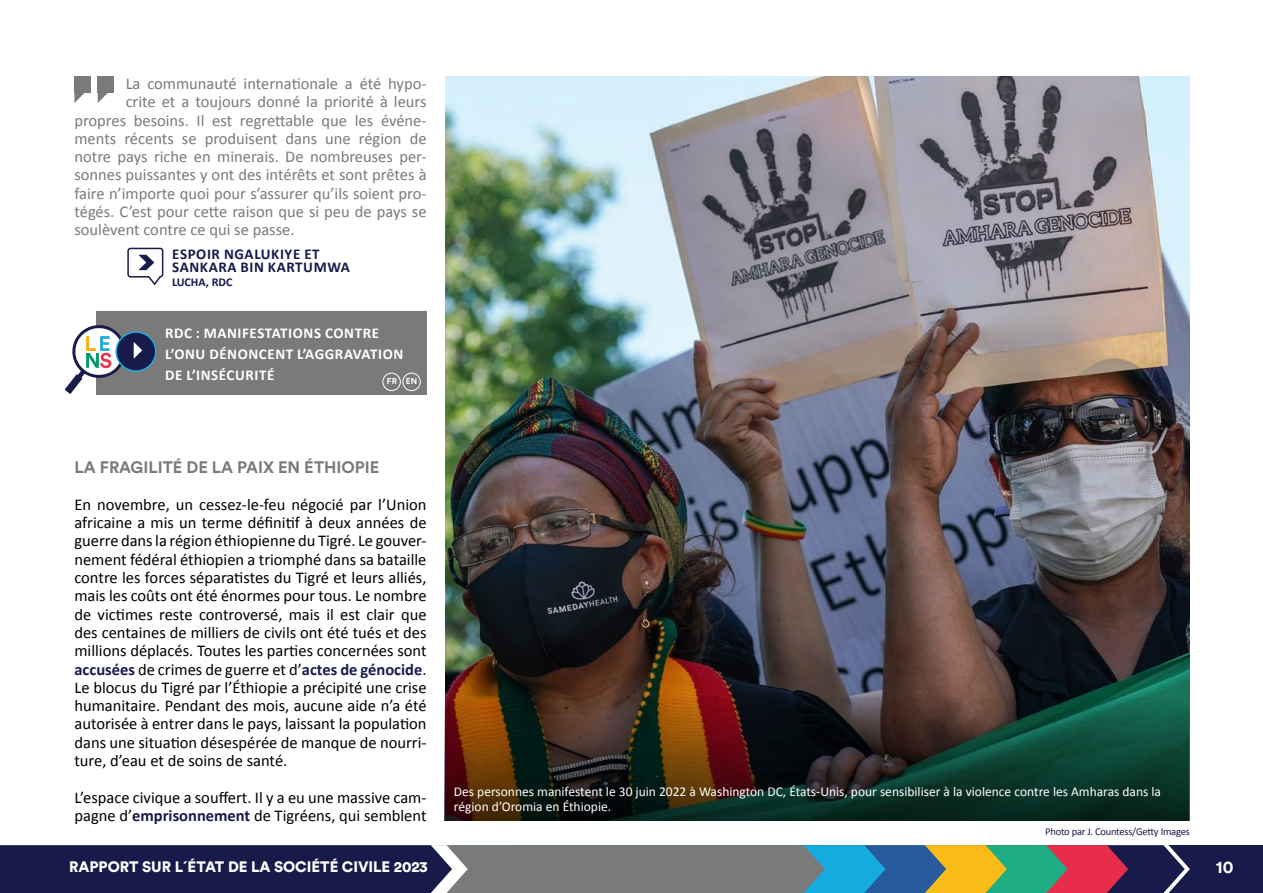
<style>
.page{position:relative;width:1263px;height:893px;background:#fff}
.page>*{position:absolute;margin:0;border:0;box-sizing:border-box;transform-origin:0 0}
.t1{font:700 17.25px "Circular Std";color:#fff}
.t2{font:16.5px/18.3px "Calibri";color:#000;text-align:justify}
.t3{font:16.5px "Calibri";color:#7a7a7a}
.t4{font:700 16.5px "Circular Std";color:#7a7a7a}
.t5{font:700 15px/21px "Calibri";letter-spacing:.04em;color:#fff}
.t6{font:900 15px "Circular Std";letter-spacing:-.005em;color:#fff}
.t7{font:700 15px/13.5px "Calibri";letter-spacing:.04em;color:#181a4a}
.t8{font:13.5px/15px "Calibri";color:#fff}
.t9{font:700 12px "Calibri";color:#181a4a}
.t10{font:10.5px "Calibri";letter-spacing:-.02em;color:#181a4a}
.t11{font:700 8.4px "Circular Std";color:#fff}
.s1{font-weight:700;color:#181a4a}
</style>
<div class="page">
<div style="left:1168px;top:845px;width:95px;height:48px;background:#181a4a"></div>
<svg style="left:0;top:845px;width:1190px;height:48px;background:#505668"></svg>
<img style="left:446px;top:77px;width:744px;height:744px">
<div style="left:96px;top:311px;width:331px;height:84px;background:#7a7a7a"></div>
<svg style="left:65px;top:325px;width:61px;height:69px"></svg>
<div style="left:116px;top:332px;width:40px;height:39px;background:#181a4a;border-radius:50%"></div>
<div style="left:115px;top:331px;width:41px;height:41px;border:2px solid #1fabde;border-radius:50%"></div>
<svg style="left:134px;top:342px;width:8px;height:17px"></svg>
<svg style="left:444px;top:697px;width:745px;height:124px;background:#282e21"></svg>
<div style="left:127px;top:248px;width:36px;height:30px;border:2px solid #181a4a;border-radius:2px"></div>
<svg style="left:138px;top:255px;width:16px;height:15px"></svg>
<div style="left:74px;top:77px;width:17px;height:16px;background:#7a7a7a"></div>
<svg style="left:74px;top:93px;width:11px;height:10px"></svg>
<div style="left:98px;top:77px;width:16px;height:16px;background:#7a7a7a"></div>
<svg style="left:98px;top:93px;width:10px;height:10px"></svg>
<div style="left:403px;top:373px;width:17px;height:18px;border:1px solid #fff;border-radius:50%"></div>
<div style="left:383px;top:373px;width:17px;height:18px;border:1px solid #fff;border-radius:50%"></div>
<p class="t3" style="left:126px;top:73px;width:302px">La communauté internationale a été hypo-</p>
<p class="t3" style="left:126px;top:91px;width:302px">crite et a toujours donné la priorité à leurs</p>
<p class="t3" style="left:74px;top:110px;width:354px">propres besoins. Il est regrettable que les événe-</p>
<p class="t3" style="left:74px;top:128px;width:354px">ments récents se produisent dans une région de</p>
<p class="t3" style="left:74px;top:146px;width:354px">notre pays riche en minerais. De nombreuses per-</p>
<p class="t3" style="left:74px;top:164px;width:354px">sonnes puissantes y ont des intérêts et sont prêtes à</p>
<p class="t3" style="left:74px;top:183px;width:354px">faire n’importe quoi pour s’assurer qu’ils soient pro-</p>
<p class="t3" style="left:74px;top:201px;width:354px">tégés. C’est pour cette raison que si peu de pays se</p>
<p class="t3" style="left:74px;top:219px;width:222px">soulèvent contre ce qui se passe.</p>
<p class="t7" style="left:172px;top:247px;width:179px">ESPOIR NGALUKIYE ET<br>SANKARA BIN KARTUMWA</p>
<p class="t9" style="left:172px;top:274px;width:62px">LUCHA, RDC</p>
<p class="t5" style="left:165px;top:322px;width:240px">RDC : MANIFESTATIONS CONTRE<br>L’ONU DÉNONCENT L’AGGRAVATION<br>DE L’INSÉCURITÉ</p>
<p class="t11" style="left:387px;top:376px;width:32px">FR EN</p>
<p class="t4" style="left:75px;top:457px;width:306px">LA FRAGILITÉ DE LA PAIX EN ÉTHIOPIE</p>
<p class="t2" style="left:74px;top:495px;width:354px">En novembre, un cessez-le-feu négocié par l’Union africaine a mis un terme définitif à deux années de guerre dans la région éthiopienne du Tigré. Le gouver&shy;nement fédéral éthiopien a triomphé dans sa bataille contre les forces séparatistes du Tigré et leurs alliés, mais les coûts ont été énormes pour tous. Le nombre de victimes reste controversé, mais il est clair que des centaines de milliers de civils ont été tués et des millions déplacés. Toutes les parties concernées sont <span class="s1">accusées</span> de crimes de guerre et d’<span class="s1">actes de génocide</span>.<br>Le blocus du Tigré par l’Éthiopie a précipité une crise humanitaire. Pendant des mois, aucune aide n’a été autorisée à entrer dans le pays, laissant la population dans une situation désespérée de manque de nourri&shy;ture, d’eau et de soins de santé.</p>
<p class="t2" style="left:74px;top:788px;width:354px">L’espace civique a souffert. Il y a eu une massive cam&shy;pagne d’<span class="s1">emprisonnement</span> de Tigréens, qui semblent</p>
<p class="t6" style="left:69px;top:856px;width:360px">RAPPORT SUR L´ÉTAT DE LA SOCIÉTÉ CIVILE 2023</p>
<p class="t8" style="left:454px;top:784px;width:709px">Des personnes manifestent le 30 juin 2022 à Washington DC, États-Unis, pour sensibiliser à la violence contre les Amharas dans la région d’Oromia en Éthiopie.</p>
<p class="t10" style="left:1045px;top:825px;width:146px">Photo par J. Countess/Getty Images</p>
<p class="t1" style="left:1216px;top:856px;width:19px">10</p>
</div>
